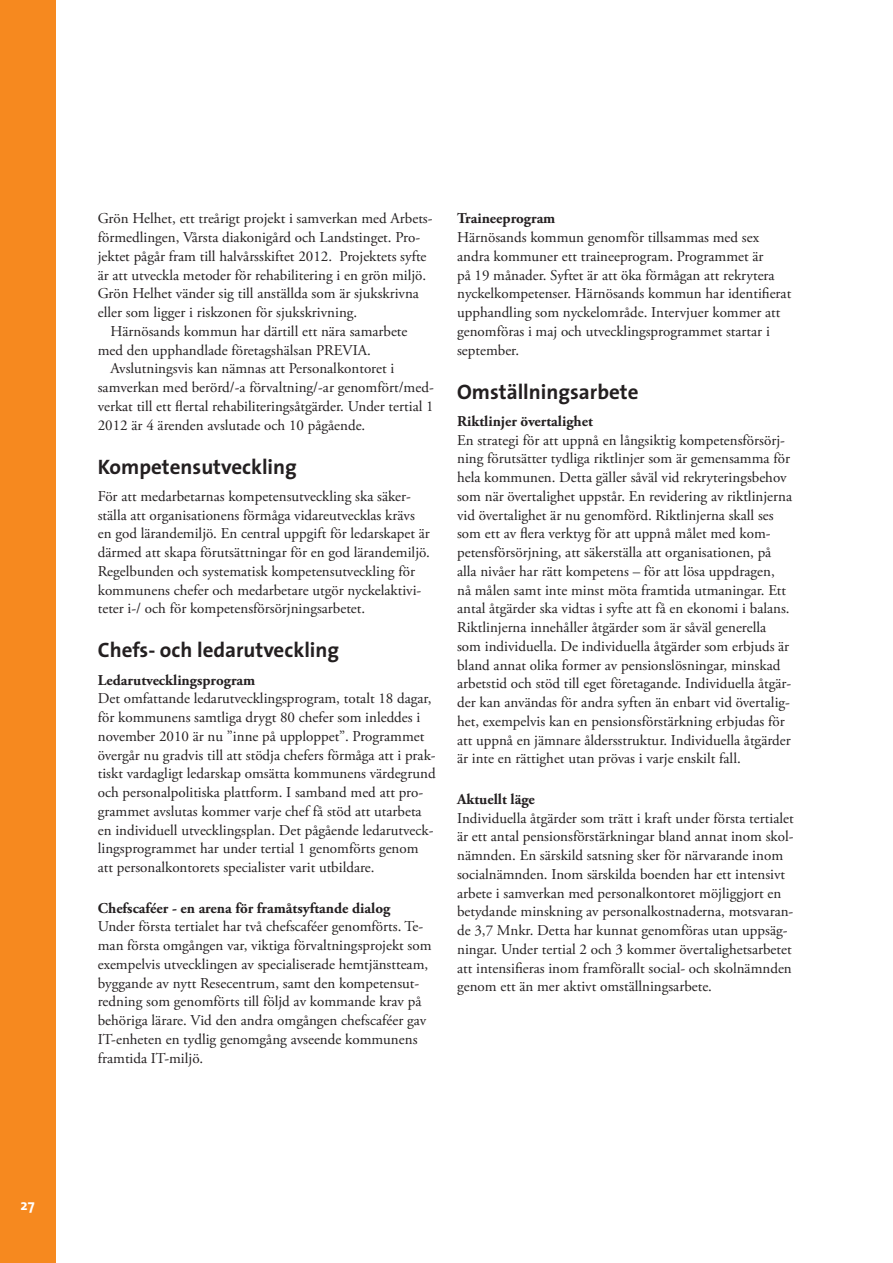
<style>
.page{position:relative;width:893px;height:1263px;background:#fff}
.page>*{position:absolute;margin:0;border:0;box-sizing:border-box;transform-origin:0 0}
.t1{font:700 21px "The Sans";color:#231f20}
.t2{font:15px/18.8px "Adobe Garamond Pro";color:#231f20}
.t3{font:700 15px "Adobe Garamond Pro";color:#231f20}
.t4{font:700 15px "The Sans";color:#fff}
</style>
<div class="page">
<div style="left:0;top:0;width:55px;height:1263px;background:#f6891f"></div>
<p class="t4" style="left:21px;top:1192px;width:16px">27</p>
<p class="t2" style="left:98px;top:210px;width:336px">Grön Helhet, ett treårigt projekt i samverkan med Arbets-</p>
<p class="t2" style="left:98px;top:229px;width:324px">förmedlingen, Vårsta diakonigård och Landstinget. Pro-</p>
<p class="t2" style="left:98px;top:247px;width:330px">jektet pågår fram till halvårsskiftet 2012. Projektets syfte</p>
<p class="t2" style="left:98px;top:266px;width:330px">är att utveckla metoder för rehabilitering i en grön miljö.</p>
<p class="t2" style="left:98px;top:285px;width:323px">Grön Helhet vänder sig till anställda som är sjukskrivna</p>
<p class="t2" style="left:98px;top:304px;width:261px">eller som ligger i riskzonen för sjukskrivning.</p>
<p class="t2" style="left:111px;top:322px;width:298px">Härnösands kommun har därtill ett nära samarbete</p>
<p class="t2" style="left:98px;top:341px;width:275px">med den upphandlade företagshälsan PREVIA.</p>
<p class="t2" style="left:111px;top:360px;width:285px">Avslutningsvis kan nämnas att Personalkontoret i</p>
<p class="t2" style="left:98px;top:379px;width:337px">samverkan med berörd/-a förvaltning/-ar genomfört/med-</p>
<p class="t2" style="left:98px;top:397px;width:337px">verkat till ett flertal rehabiliteringsåtgärder. Under tertial 1</p>
<p class="t2" style="left:98px;top:416px;width:269px">2012 är 4 ärenden avslutade och 10 pågående.</p>
<h1 class="t1" style="left:98px;top:449px;width:201px">Kompetensutveckling</h1>
<p class="t2" style="left:98px;top:487px;width:334px">För att medarbetarnas kompetensutveckling ska säker&shy;ställa att organisationens förmåga vidareutvecklas krävs en god lärandemiljö. En central uppgift för ledarskapet är därmed att skapa förutsättningar för en god lärandemiljö.<br>Regelbunden och systematisk kompetensutveckling för kommunens chefer och medarbetare utgör nyckelaktivi&shy;teter i-/ och för kompetensförsörjningsarbetet.</p>
<h1 class="t1" style="left:98px;top:633px;width:243px">Chefs- och ledarutveckling</h1>
<p class="t3" style="left:98px;top:671px;width:159px">Ledarutvecklingsprogram</p>
<p class="t2" style="left:98px;top:690px;width:339px">Det omfattande ledarutvecklingsprogram, totalt 18 dagar, för kommunens samtliga drygt 80 chefer som inleddes i november 2010 är nu ”inne på upploppet”. Programmet övergår nu gradvis till att stödja chefers förmåga att i prak&shy;tiskt vardagligt ledarskap omsätta kommunens värdegrund och personalpolitiska plattform. I samband med att pro&shy;grammet avslutas kommer varje chef få stöd att utarbeta en individuell utvecklingsplan. Det pågående ledarutveck&shy;lingsprogrammet har under tertial 1 genomförts genom att personalkontorets specialister varit utbildare.</p>
<p class="t3" style="left:98px;top:899px;width:294px">Chefscaféer - en arena för framåtsyftande dialog</p>
<p class="t2" style="left:98px;top:918px;width:335px">Under första tertialet har två chefscaféer genomförts. Te&shy;man första omgången var, viktiga förvaltningsprojekt som exempelvis utvecklingen av specialiserade hemtjänstteam, byggande av nytt Resecentrum, samt den kompetensut&shy;redning som genomförts till följd av kommande krav på behöriga lärare. Vid den andra omgången chefscaféer gav IT-enheten en tydlig genomgång avseende kommunens framtida IT-miljö.</p>
<p class="t3" style="left:457px;top:210px;width:100px">Traineeprogram</p>
<p class="t2" style="left:457px;top:229px;width:336px">Härnösands kommun genomför tillsammas med sex andra kommuner ett traineeprogram. Programmet är<br>på 19 månader. Syftet är att öka förmågan att rekrytera nyckelkompetenser. Härnösands kommun har identifierat upphandling som nyckelområde. Intervjuer kommer att genomföras i maj och utvecklingsprogrammet startar i september.</p>
<h1 class="t1" style="left:457px;top:374px;width:183px">Omställningsarbete</h1>
<p class="t3" style="left:457px;top:412px;width:137px">Riktlinjer övertalighet</p>
<p class="t2" style="left:457px;top:431px;width:336px">En strategi för att uppnå en långsiktig kompetensförsörj&shy;ning förutsätter tydliga riktlinjer som är gemensamma för hela kommunen. Detta gäller såväl vid rekryteringsbehov som när övertalighet uppstår. En revidering av riktlinjerna vid övertalighet är nu genomförd. Riktlinjerna skall ses som ett av flera verktyg för att uppnå målet med kom&shy;petensförsörjning, att säkerställa att organisationen, på alla nivåer har rätt kompetens – för att lösa uppdragen, nå målen samt inte minst möta framtida utmaningar. Ett antal åtgärder ska vidtas i syfte att få en ekonomi i balans.<br>Riktlinjerna innehåller åtgärder som är såväl generella som individuella. De individuella åtgärder som erbjuds är bland annat olika former av pensionslösningar, minskad arbetstid och stöd till eget företagande. Individuella åtgär&shy;der kan användas för andra syften än enbart vid övertalig&shy;het, exempelvis kan en pensionsförstärkning erbjudas för att uppnå en jämnare åldersstruktur. Individuella åtgärder är inte en rättighet utan prövas i varje enskilt fall.</p>
<p class="t3" style="left:457px;top:790px;width:79px">Aktuellt läge</p>
<p class="t2" style="left:457px;top:809px;width:338px">Individuella åtgärder som trätt i kraft under första tertialet är ett antal pensionsförstärkningar bland annat inom skol&shy;nämnden. En särskild satsning sker för närvarande inom socialnämnden. Inom särskilda boenden har ett intensivt arbete i samverkan med personalkontoret möjliggjort en betydande minskning av personalkostnaderna, motsvaran&shy;de 3,7 Mnkr. Detta har kunnat genomföras utan uppsäg&shy;ningar. Under tertial 2 och 3 kommer övertalighetsarbetet att intensifieras inom framförallt social- och skolnämnden genom ett än mer aktivt omställningsarbete.</p>
</div>
